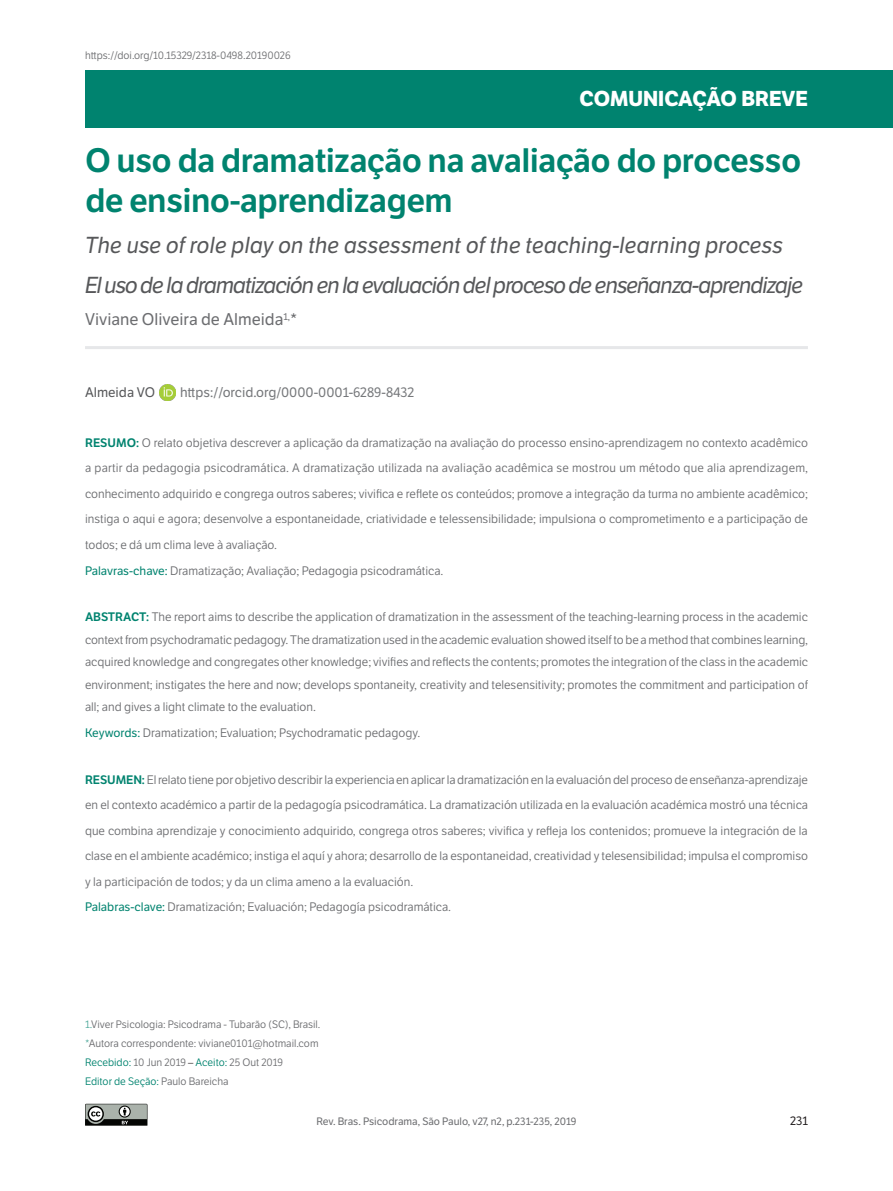
<style>
.page{position:relative;width:893px;height:1191px;background:#fff}
.page>*{position:absolute;margin:0;border:0;box-sizing:border-box;transform-origin:0 0}
.bg_Título{font:600 33px/39.6px "LFT Etica";letter-spacing:-.02em;color:#00836f}
.bg_Título-2{font:italic 22.5px "LFT Etica";letter-spacing:-.05em;color:#57585a}
.bg_Título-3{font:italic 22.5px "LFT Etica";color:#57585a}
.bg_Seção{font:700 21px "LFT Etica";color:#fff}
.bg_Autores{font:16.5px "LFT Etica";color:#6c6d70}
.t1{font:13.5px "LFT Etica";color:#76787b}
.t2{font:13.5px "LFT Etica";color:#57585a}
.bg_Key_Words{font:12px/22.5px "LFT Etica";color:#6c6d70;text-align:justify}
.bg_Abstract{font:12px/25.5px "LFT Etica";color:#6c6d70;text-align:justify}
.t3{font:12px "LFT Etica";color:#231f20}
.bg_Informações_Datas{font:10.5px "LFT Etica";color:#6c6d70}
.bg_Cabeçalho{font:10.5px "LFT Etica";letter-spacing:-.005em;color:#6c6d70}
.bg_DOI{font:10.5px "LFT Etica";letter-spacing:-.01em;color:#6c6d70}
.bg_Informações_Datas-2{font:10.5px "LFT Etica";color:#00836f}
.s1{font-weight:600;color:#00836f}
.s2{color:#00836f}
.s3{color:#4da89a}
.s4{color:#231f20}
.s5{color:#6c6d70}
</style>
<div class="page">
<div style="left:85px;top:70px;width:808px;height:58px;background:#00836f"></div>
<hr style="left:85px;top:346px;width:723px;height:3px;background:#e6e7e9">
<svg style="left:85px;top:1103px;width:63px;height:23px"></svg>
<img style="left:159px;top:385px;width:16px;height:15px">
<p class="bg_DOI" style="left:85px;top:50px;width:207px">https://doi.org/10.15329/2318-0498.20190026</p>
<p class="bg_Seção" style="left:580px;top:86px;width:230px">COMUNICAÇÃO BREVE</p>
<p class="bg_Título" style="left:85px;top:141px;width:718px">O uso da dramatização na avaliação do processo de ensino-aprendizagem</p>
<p class="bg_Título-3" style="left:85px;top:231px;width:700px">The use of role play on the assessment of the teaching-learning process</p>
<p class="bg_Título-2" style="left:85px;top:272px;width:720px">El uso de la dramatización en la evaluación del proceso de enseñanza-aprendizaje</p>
<p class="bg_Autores" style="left:85px;top:310px;width:214px">Viviane Oliveira de Almeida<sup>1,</sup>*</p>
<p class="t2" style="left:85px;top:385px;width:72px">Almeida VO</p>
<p class="t1" style="left:180px;top:385px;width:236px">https://orcid.org/0000-0001-6289-8432</p>
<p class="bg_Abstract" style="left:85px;top:430px;width:725px"><span class="s1">RESUMO:</span> O relato objetiva descrever a aplicação da dramatização na avaliação do processo ensino-aprendizagem no contexto acadêmico a partir da pedagogia psicodramática. A dramatização utilizada na avaliação acadêmica se mostrou um método que alia aprendizagem, conhecimento adquirido e congrega outros saberes; vivifica e reflete os conteúdos; promove a integração da turma no ambiente acadêmico; instiga o aqui e agora; desenvolve a espontaneidade, criatividade e telessensibilidade; impulsiona o comprometimento e a participação de todos; e dá um clima leve à avaliação.</p>
<p class="bg_Key_Words" style="left:85px;top:559px;width:360px"><span class="s2">Palavras-chave:</span> Dramatização; Avaliação; Pedagogia psicodramática.</p>
<p class="bg_Key_Words" style="left:85px;top:606px;width:725px"><span class="s1">ABSTRACT:</span> The report aims to describe the application of dramatization in the assessment of the teaching-learning process in the academic context from psychodramatic pedagogy. The dramatization used in the academic evaluation showed itself to be a method that combines learning, acquired knowledge and congregates other knowledge; vivifies and reflects the contents; promotes the integration of the class in the academic environment; instigates the here and now; develops spontaneity, creativity and telesensitivity; promotes the commitment and participation of all; and gives a light climate to the evaluation.</p>
<p class="bg_Key_Words" style="left:85px;top:721px;width:337px"><span class="s2">Keywords:</span> Dramatization; Evaluation; Psychodramatic pedagogy.</p>
<p class="bg_Key_Words" style="left:85px;top:767px;width:724px;line-height:25.5px"><span class="s1">RESUMEN:</span>El relato tiene por objetivo describir la experiencia en aplicar la dramatización en la evaluación del proceso de enseñanza-aprendizaje en el contexto académico a partir de la pedagogía psicodramática. La dramatización utilizada en la evaluación académica mostró una técnica que combina aprendizaje y conocimiento adquirido, congrega otros saberes; vivifica y refleja los contenidos; promueve la integración de la clase en el ambiente académico; instiga el aquí y ahora; desarrollo de la espontaneidad, creatividad y telesensibilidad; impulsa el compromiso y la participación de todos; y da un clima ameno a la evaluación.</p>
<p class="bg_Key_Words" style="left:85px;top:896px;width:368px"><span class="s2">Palabras-clave:</span> Dramatización; Evaluación; Pedagogía psicodramática.</p>
<p class="bg_Informações_Datas" style="left:85px;top:1018px;width:237px"><span class="s3">1.</span>Viver Psicologia: Psicodrama - Tubarão (SC), Brasil.</p>
<p class="bg_Informações_Datas" style="left:85px;top:1037px;width:235px"><span class="s3">*</span>Autora correspondente: viviane0101@hotmail.com</p>
<p class="bg_Informações_Datas" style="left:85px;top:1055px;width:200px"><span class="s2">Recebido:</span> 10 Jun 2019 <span class="s4">–</span> <span class="s2">Aceito:</span> 25 Out 2019</p>
<p class="bg_Informações_Datas-2" style="left:85px;top:1074px;width:145px">Editor de Seção: <span class="s5">Paulo Bareicha</span></p>
<p class="bg_Cabeçalho" style="left:316px;top:1115px;width:262px">Rev. Bras. Psicodrama, São Paulo, v27, n2, p.231-235, 2019</p>
<p class="t3" style="left:790px;top:1113px;width:19px">231</p>
</div>
